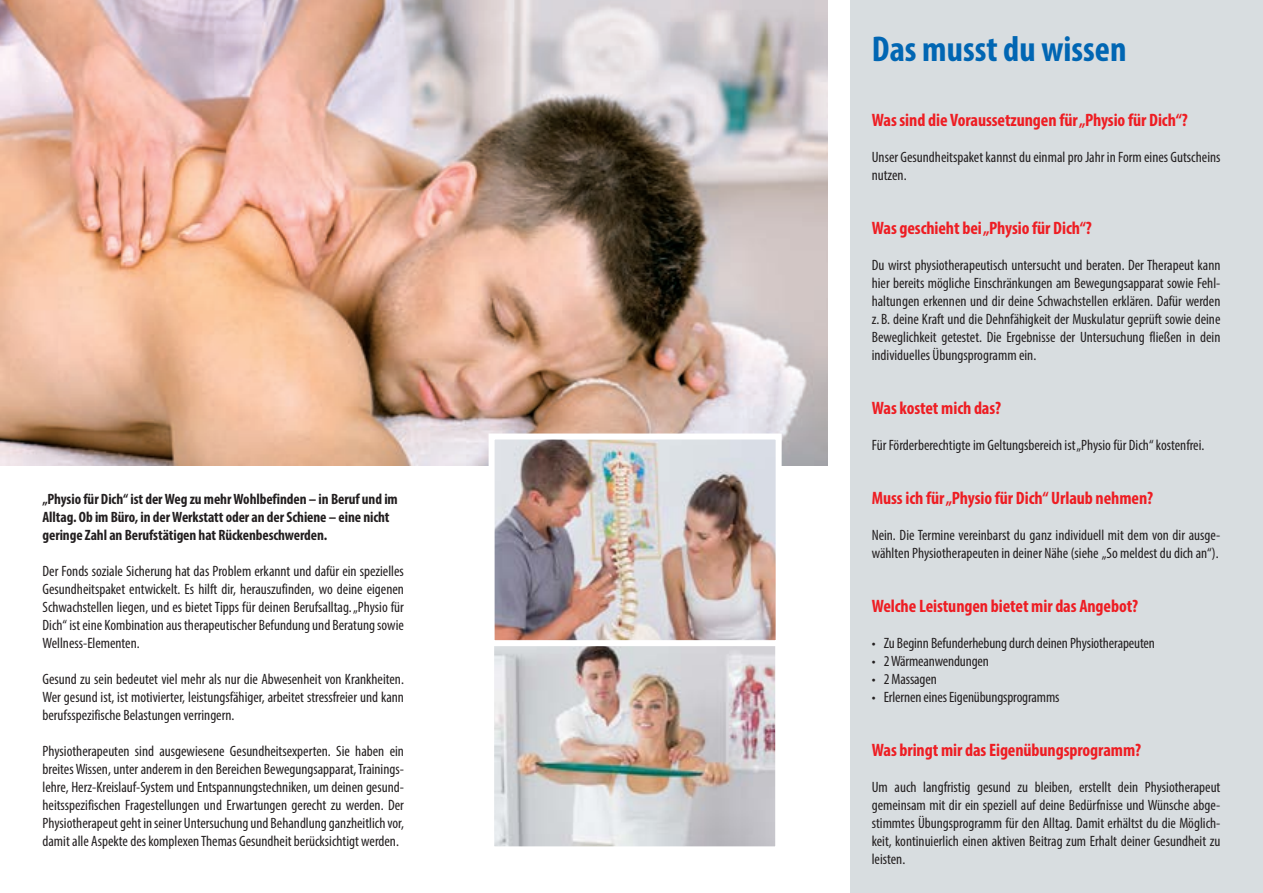
<style>
.page{position:relative;width:1263px;height:893px;background:#fff}
.page>*{position:absolute;margin:0;border:0;box-sizing:border-box;transform-origin:0 0}
._01_Headline_24_28{font:700 condensed 36px "Myriad Pro";color:#0166b3}
._03_12pt_Fragen{font:700 condensed 18px "Myriad Pro";letter-spacing:-.005em;color:#ee1d23}
._03_Body{font:condensed 15px/18px "Myriad Pro";color:#231f20;text-align:justify}
._03_Body_fett{font:700 condensed 15px/18px "Myriad Pro";letter-spacing:-.005em;color:#231f20}
</style>
<div class="page">
<div style="left:850px;top:0;width:413px;height:893px;background:#d8dde0"></div>
<img style="left:0;top:0;width:828px;height:466px">
<img style="left:495px;top:440px;width:280px;height:405px">
<div style="left:488px;top:640px;width:293px;height:212px;border:6px solid #fff"></div>
<div style="left:489px;top:433px;width:293px;height:213px;border:6px solid #fff"></div>
<p class="_03_Body_fett" style="left:43px;top:490px;width:357px">„Physio für Dich“ ist der Weg zu mehr Wohlbefinden – in Beruf und im<br>Alltag. Ob im Büro, in der Werkstatt oder an der Schiene – eine nicht geringe Zahl an Berufstätigen hat Rückenbeschwerden.</p>
<p class="_03_Body" style="left:43px;top:562px;width:363px">Der Fonds soziale Sicherung hat das Problem erkannt und dafür ein spezielles Gesundheitspaket entwickelt. Es hilft dir, herauszufinden, wo deine eigenen Schwachstellen liegen, und es bietet Tipps für deinen Berufsalltag. „Physio für Dich“ ist eine Kombination aus therapeutischer Befundung und Beratung sowie Wellness-Elementen.</p>
<p class="_03_Body" style="left:43px;top:670px;width:363px">Gesund zu sein bedeutet viel mehr als nur die Abwesenheit von Krankheiten.<br>Wer gesund ist, ist motivierter, leistungsfähiger, arbeitet stressfreier und kann berufsspezifische Belastungen verringern.</p>
<p class="_03_Body" style="left:43px;top:742px;width:363px">Physiotherapeuten sind ausgewiesene Gesundheitsexperten. Sie haben ein breites Wissen, unter anderem in den Bereichen Bewegungsapparat, Trainings&shy;lehre, Herz-Kreislauf-System und Entspannungstechniken, um deinen gesund&shy;heitsspezifischen Fragestellungen und Erwartungen gerecht zu werden. Der Physiotherapeut geht in seiner Untersuchung und Behandlung ganzheitlich vor, damit alle Aspekte des komplexen Themas Gesundheit berücksichtigt werden.</p>
<p class="_01_Headline_24_28" style="left:872px;top:27px;width:256px">Das musst du wissen</p>
<p class="_03_12pt_Fragen" style="left:872px;top:109px;width:318px">Was sind die Voraussetzungen für „Physio für Dich“?</p>
<p class="_03_Body" style="left:872px;top:148px;width:350px">Unser Gesundheitspaket kannst du einmal pro Jahr in Form eines Gutscheins nutzen.</p>
<p class="_03_12pt_Fragen" style="left:872px;top:217px;width:222px">Was geschieht bei „Physio für Dich“?</p>
<p class="_03_Body" style="left:872px;top:256px;width:350px">Du wirst physiotherapeutisch untersucht und beraten. Der Therapeut kann hier bereits mögliche Einschränkungen am Bewegungsapparat sowie Fehl&shy;haltungen erkennen und dir deine Schwachstellen erklären. Dafür werden z. B. deine Kraft und die Dehnfähigkeit der Muskulatur geprüft sowie deine Beweglichkeit getestet. Die Ergebnisse der Untersuchung fließen in dein individuelles Übungsprogramm ein.</p>
<p class="_03_12pt_Fragen" style="left:872px;top:397px;width:131px">Was kostet mich das?</p>
<p class="_03_Body" style="left:872px;top:436px;width:334px">Für Förderberechtigte im Geltungsbereich ist „Physio für Dich“ kostenfrei.</p>
<p class="_03_12pt_Fragen" style="left:872px;top:487px;width:283px">Muss ich für „Physio für Dich“ Urlaub nehmen?</p>
<p class="_03_Body" style="left:872px;top:526px;width:350px">Nein. Die Termine vereinbarst du ganz individuell mit dem von dir ausge&shy;wählten Physiotherapeuten in deiner Nähe (siehe „So meldest du dich an“).</p>
<p class="_03_12pt_Fragen" style="left:872px;top:595px;width:268px">Welche Leistungen bietet mir das Angebot?</p>
<p class="_03_Body" style="left:872px;top:634px;width:285px">• Zu Beginn Befunderhebung durch deinen Physiotherapeuten</p>
<p class="_03_Body" style="left:872px;top:652px;width:119px">• 2 Wärmeanwendungen</p>
<p class="_03_Body" style="left:872px;top:670px;width:66px">• 2 Massagen</p>
<p class="_03_Body" style="left:872px;top:688px;width:189px">• Erlernen eines Eigenübungsprogramms</p>
<p class="_03_12pt_Fragen" style="left:872px;top:739px;width:271px">Was bringt mir das Eigenübungsprogramm?</p>
<p class="_03_Body" style="left:872px;top:778px;width:350px">Um auch langfristig gesund zu bleiben, erstellt dein Physiotherapeut gemeinsam mit dir ein speziell auf deine Bedürfnisse und Wünsche abge&shy;stimmtes Übungsprogramm für den Alltag. Damit erhältst du die Möglich&shy;keit, kontinuierlich einen aktiven Beitrag zum Erhalt deiner Gesundheit zu leisten.</p>
</div>
